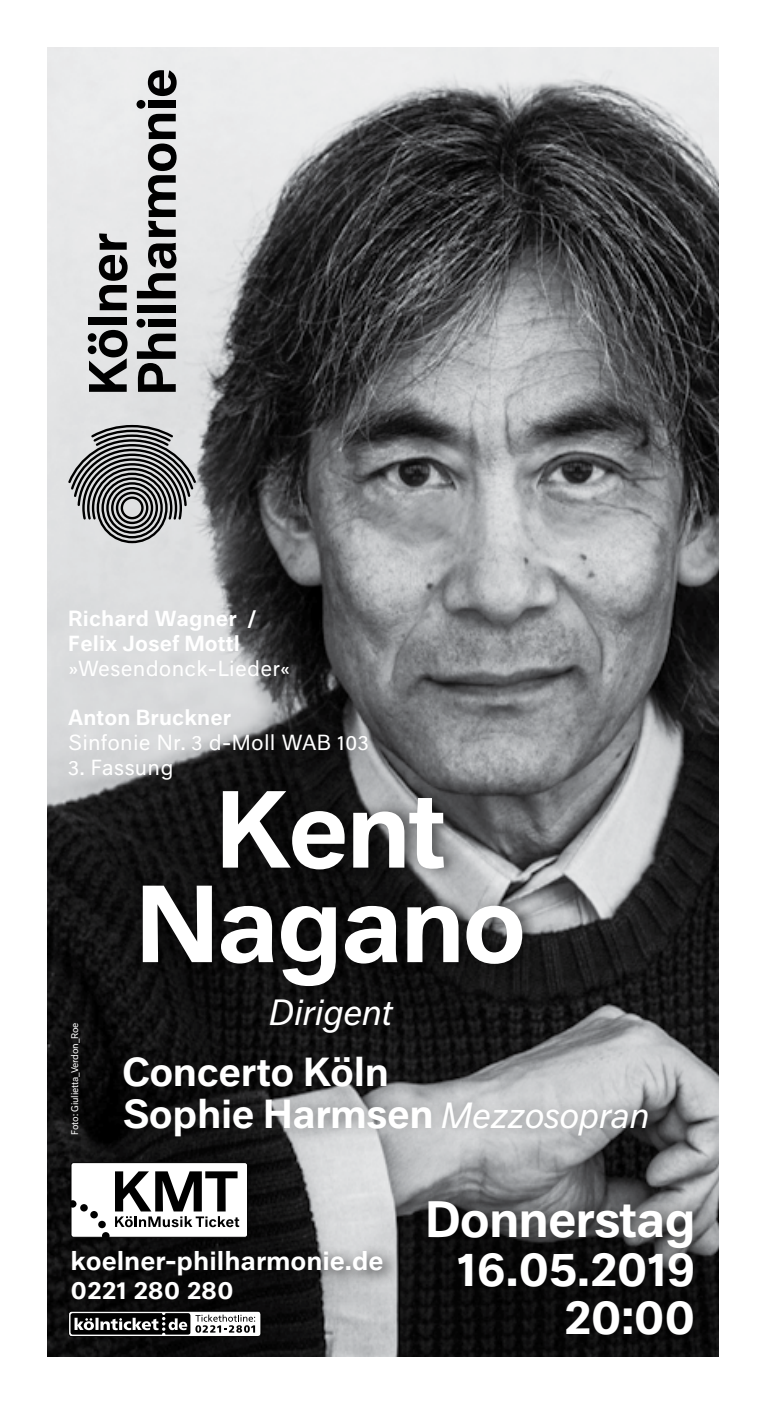
<style>
.page{position:relative;width:766px;height:1404px;background:#fff}
.page>*{position:absolute;margin:0;border:0;box-sizing:border-box;transform-origin:0 0}
.t1{font:500 101.25px/94.5px "Neutral BP";letter-spacing:-.03em;color:#fff;text-align:center}
.t2{font:500 47.25px/48.4px "Neutral BP";letter-spacing:-.02em;color:#fff;text-align:right}
.t3{font:500 37.57px/41.6px "Neutral BP";letter-spacing:-.01em;color:#fff}
.t4{font:italic 33.75px "Neutral BP";letter-spacing:-.01em;color:#fff}
.t5{font:500 24.53px/28.3px "Neutral BP";color:#fff}
.t6{font:20.25px "Neutral BP";letter-spacing:.01em;color:#fff}
.t7{font:500 20.25px/24.8px "Neutral BP";letter-spacing:.01em;color:#fff}
.t8{font:9px "Neutral BP";letter-spacing:-.02em;color:#fff}
.s1{font-weight:400;font-style:italic;font-size:33.75px}
</style>
<div class="page">
<img style="left:48px;top:48px;width:670px;height:1307px">
<div style="left:68px;top:1310px;width:193px;height:26px;border:1px solid #000;border-radius:3px"></div>
<svg style="left:70px;top:1315px;width:185px;height:19px"></svg>
<div style="left:64px;top:1241px;width:336px;height:74px;background:#000;opacity:.74"></div>
<div style="left:66px;top:1157px;width:191px;height:88px;background:#0c0b0c"></div>
<div style="left:71px;top:1162px;width:176px;height:75px;background:#fff;border-radius:3px"></div>
<div style="left:70px;top:1161px;width:178px;height:76px;border:1px solid #000;border-radius:3px"></div>
<svg style="left:71px;top:1200px;width:5px;height:7px"></svg>
<svg style="left:80px;top:1203px;width:8px;height:8px"></svg>
<svg style="left:90px;top:1210px;width:8px;height:8px"></svg>
<div style="left:98px;top:1220px;width:8px;height:7px;background:#000;border-radius:50%"></div>
<svg style="left:102px;top:1232px;width:7px;height:5px"></svg>
<svg style="left:115px;top:1171px;width:124px;height:55px"></svg>
<svg style="left:68px;top:423px;width:128px;height:120px;background:#929293"></svg>
<svg style="left:89px;top:330px;width:38px;height:62px;background:#6b6c6c"></svg>
<div style="left:88px;top:317px;width:39px;height:7px;background:#000"></div>
<svg style="left:99px;top:233px;width:29px;height:77px;background:#6d6d6e"></svg>
<svg style="left:137px;top:333px;width:39px;height:59px;background:#707171"></svg>
<div style="left:136px;top:319px;width:9px;height:8px;background:#000;border-radius:50%"></div>
<div style="left:149px;top:319px;width:27px;height:8px;background:#000"></div>
<div style="left:137px;top:305px;width:39px;height:8px;background:#000"></div>
<svg style="left:137px;top:243px;width:39px;height:55px;background:#797a7a"></svg>
<svg style="left:148px;top:114px;width:28px;height:123px;background:#686869"></svg>
<div style="left:136px;top:100px;width:9px;height:9px;background:#000;border-radius:50%"></div>
<div style="left:149px;top:101px;width:27px;height:7px;background:#000"></div>
<svg style="left:148px;top:70px;width:29px;height:26px"></svg>
<div style="left:411px;top:1184px;width:303px;height:171px;background:#000;opacity:.85"></div>
<div style="left:137px;top:779px;width:403px;height:265px;background:#000;opacity:.51"></div>
<div style="left:112px;top:1045px;width:547px;height:102px;background:#000;opacity:.25"></div>
<p class="t7" style="left:68px;top:604px;width:190px">Richard Wagner /<br>Felix Josef Mottl</p>
<p class="t6" style="left:68px;top:652px;width:224px">»Wesendonck-Lieder«</p>
<p class="t7" style="left:68px;top:703px;width:164px">Anton Bruckner</p>
<p class="t6" style="left:68px;top:727px;width:302px">Sinfonie Nr. 3 d-Moll WAB 103</p>
<p class="t6" style="left:68px;top:751px;width:107px">3. Fassung</p>
<p class="t8" style="left:68px;top:1134px;width:114px;rotate:-90deg">Foto: Giulietta_Verdon_Roe</p>
<h1 class="t1" style="left:135px;top:774px;width:393px">Kent<br>Nagano</h1>
<h3 class="t4" style="left:268px;top:985px;width:126px">Dirigent</h3>
<h3 class="t3" style="left:122px;top:1048px;width:528px">Concerto Köln<br>Sophie Harmsen <span class="s1">Mezzosopran</span></h3>
<p class="t5" style="left:70px;top:1244px;width:314px">koelner-philharmonie.de<br>0221 280 280</p>
<h2 class="t2" style="left:425px;top:1191px;width:272px">Donnerstag<br>16.05.2019<br>20:00</h2>
</div>
